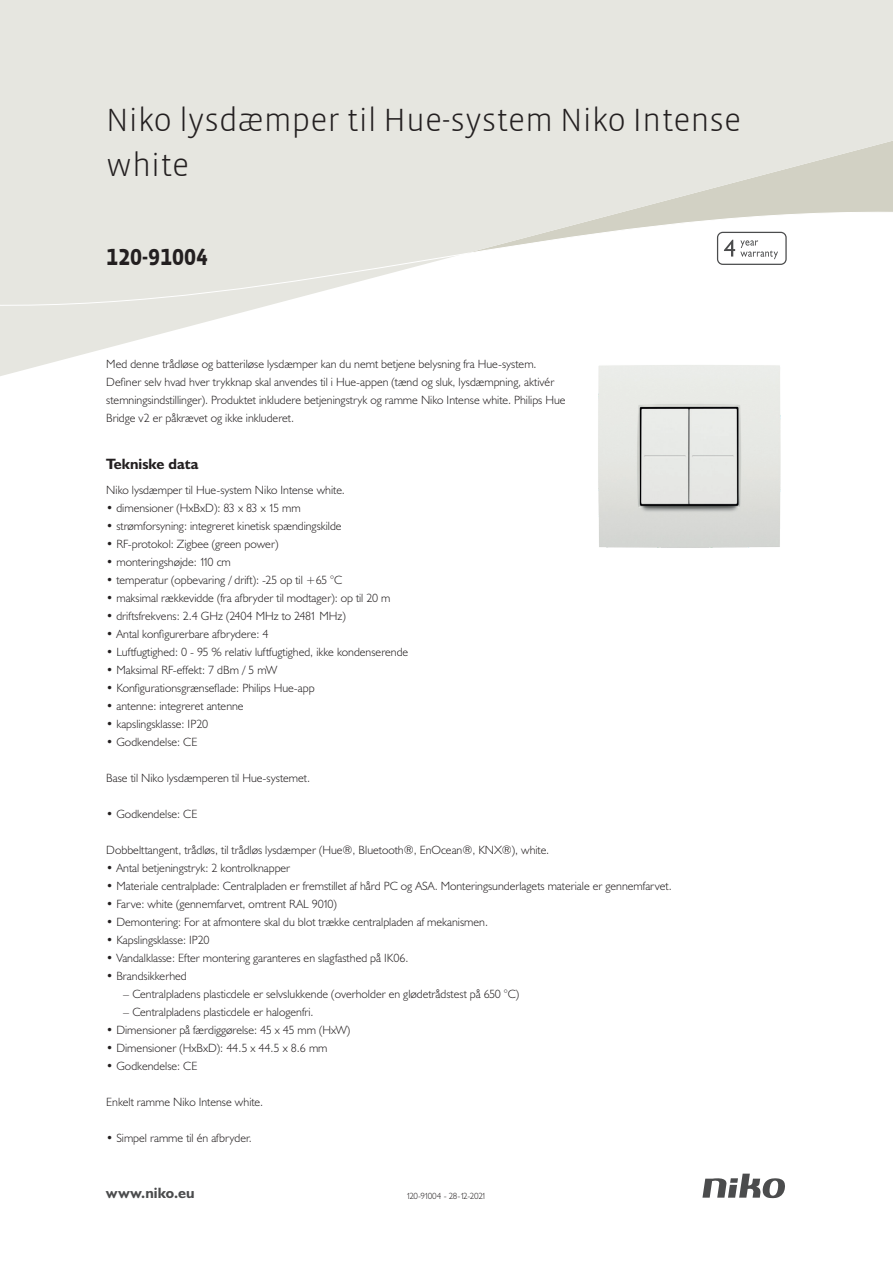
<style>
.page{position:relative;width:893px;height:1263px;background:#fff}
.page>*{position:absolute;margin:0;border:0;box-sizing:border-box;transform-origin:0 0}
.Title_datasheets{font:300 33px/45px "Vista Sans";color:#231f20}
.Article_number{font:700 24px "Vista Sans Alt";color:#231f20}
.Titles_parts{font:700 15px "Humanist 521 BT";color:#231f20}
.t1{font:700 15px "Humanist 521 BT";letter-spacing:.005em;color:#4b4c4d}
.USP_Bullets{font:300 12px "Humanist 521 BT";color:#231f20}
.Platte_tekst_CAB{font:300 12px/18px "Humanist 521 BT";color:#231f20}
.USP_Bullets_level_2{font:300 12px "Humanist 521 BT";color:#231f20}
.Revision{font:300 9px "Humanist 521 BT";letter-spacing:-.06em;color:#231f20}
</style>
<div class="page">
<svg style="left:702px;top:1173px;width:83px;height:25px"></svg>
<svg style="left:0;top:0;width:893px;height:376px;fill:#e6e6e0"></svg>
<svg style="left:0;top:209px;width:893px;height:101px"></svg>
<svg style="left:717px;top:232px;width:70px;height:33px"></svg>
<img style="left:591px;top:358px;width:196px;height:190px">
<p class="Title_datasheets" style="left:106px;top:98px;width:636px">Niko lysdæmper til Hue-system Niko Intense white</p>
<p class="Article_number" style="left:106px;top:242px;width:103px">120-91004</p>
<p class="Platte_tekst_CAB" style="left:106px;top:354px;width:461px">Med denne trådløse og batteriløse lysdæmper kan du nemt betjene belysning fra Hue-system.<br>Definer selv hvad hver trykknap skal anvendes til i Hue-appen (tænd og sluk, lysdæmpning, aktivér stemningsindstillinger). Produktet inkludere betjeningstryk og ramme Niko Intense white. Philips Hue Bridge v2 er påkrævet og ikke inkluderet.</p>
<p class="Titles_parts" style="left:106px;top:455px;width:94px">Tekniske data</p>
<p class="Platte_tekst_CAB" style="left:106px;top:480px;width:240px">Niko lysdæmper til Hue-system Niko Intense white.</p>
<p class="USP_Bullets" style="left:106px;top:500px;width:196px">• dimensioner (HxBxD): 83 x 83 x 15 mm</p>
<p class="USP_Bullets" style="left:106px;top:518px;width:237px">• strømforsyning: integreret kinetisk spændingskilde</p>
<p class="USP_Bullets" style="left:106px;top:536px;width:174px">• RF-protokol: Zigbee (green power)</p>
<p class="USP_Bullets" style="left:106px;top:554px;width:126px">• monteringshøjde: 110 cm</p>
<p class="USP_Bullets" style="left:106px;top:572px;width:238px">• temperatur (opbevaring / drift): -25 op til +65 °C</p>
<p class="USP_Bullets" style="left:106px;top:590px;width:286px">• maksimal rækkevidde (fra afbryder til modtager): op til 20 m</p>
<p class="USP_Bullets" style="left:106px;top:608px;width:241px">• driftsfrekvens: 2.4 GHz (2404 MHz to 2481 MHz)</p>
<p class="USP_Bullets" style="left:106px;top:626px;width:164px">• Antal konfigurerbare afbrydere: 4</p>
<p class="USP_Bullets" style="left:106px;top:644px;width:304px">• Luftfugtighed: 0 - 95 % relativ luftfugtighed, ikke kondenserende</p>
<p class="USP_Bullets" style="left:106px;top:662px;width:172px">• Maksimal RF-effekt: 7 dBm / 5 mW</p>
<p class="USP_Bullets" style="left:106px;top:680px;width:210px">• Konfigurationsgrænseflade: Philips Hue-app</p>
<p class="USP_Bullets" style="left:106px;top:698px;width:139px">• antenne: integreret antenne</p>
<p class="USP_Bullets" style="left:106px;top:716px;width:103px">• kapslingsklasse: IP20</p>
<p class="USP_Bullets" style="left:106px;top:734px;width:93px">• Godkendelse: CE</p>
<p class="USP_Bullets" style="left:106px;top:770px;width:205px">Base til Niko lysdæmperen til Hue-systemet.</p>
<p class="USP_Bullets" style="left:106px;top:806px;width:93px">• Godkendelse: CE</p>
<p class="USP_Bullets" style="left:106px;top:842px;width:444px">Dobbelttangent, trådløs, til trådløs lysdæmper (Hue®, Bluetooth®, EnOcean®, KNX®), white.</p>
<p class="USP_Bullets" style="left:106px;top:860px;width:185px">• Antal betjeningstryk: 2 kontrolknapper</p>
<p class="USP_Bullets" style="left:106px;top:878px;width:567px">• Materiale centralplade: Centralpladen er fremstillet af hård PC og ASA. Monteringsunderlagets materiale er gennemfarvet.</p>
<p class="USP_Bullets" style="left:106px;top:896px;width:232px">• Farve: white (gennemfarvet, omtrent RAL 9010)</p>
<p class="USP_Bullets" style="left:106px;top:914px;width:383px">• Demontering: For at afmontere skal du blot trække centralpladen af mekanismen.</p>
<p class="USP_Bullets" style="left:106px;top:932px;width:105px">• Kapslingsklasse: IP20</p>
<p class="USP_Bullets" style="left:106px;top:950px;width:304px">• Vandalklasse: Efter montering garanteres en slagfasthed på IK06.</p>
<p class="USP_Bullets" style="left:106px;top:968px;width:82px">• Brandsikkerhed</p>
<p class="USP_Bullets_level_2" style="left:123px;top:986px;width:397px">– Centralpladens plasticdele er selvslukkende (overholder en glødetrådstest på 650 °C)</p>
<p class="USP_Bullets_level_2" style="left:123px;top:1004px;width:192px">– Centralpladens plasticdele er halogenfri.</p>
<p class="USP_Bullets" style="left:106px;top:1022px;width:245px">• Dimensioner på færdiggørelse: 45 x 45 mm (HxW)</p>
<p class="USP_Bullets" style="left:106px;top:1040px;width:223px">• Dimensioner (HxBxD): 44.5 x 44.5 x 8.6 mm</p>
<p class="USP_Bullets" style="left:106px;top:1058px;width:93px">• Godkendelse: CE</p>
<p class="USP_Bullets" style="left:106px;top:1094px;width:158px">Enkelt ramme Niko Intense white.</p>
<p class="USP_Bullets" style="left:106px;top:1130px;width:147px">• Simpel ramme til én afbryder.</p>
<p class="t1" style="left:106px;top:1184px;width:90px">www.niko.eu</p>
<p class="Revision" style="left:407px;top:1190px;width:81px">120-91004 - 28-12-2021</p>
</div>
